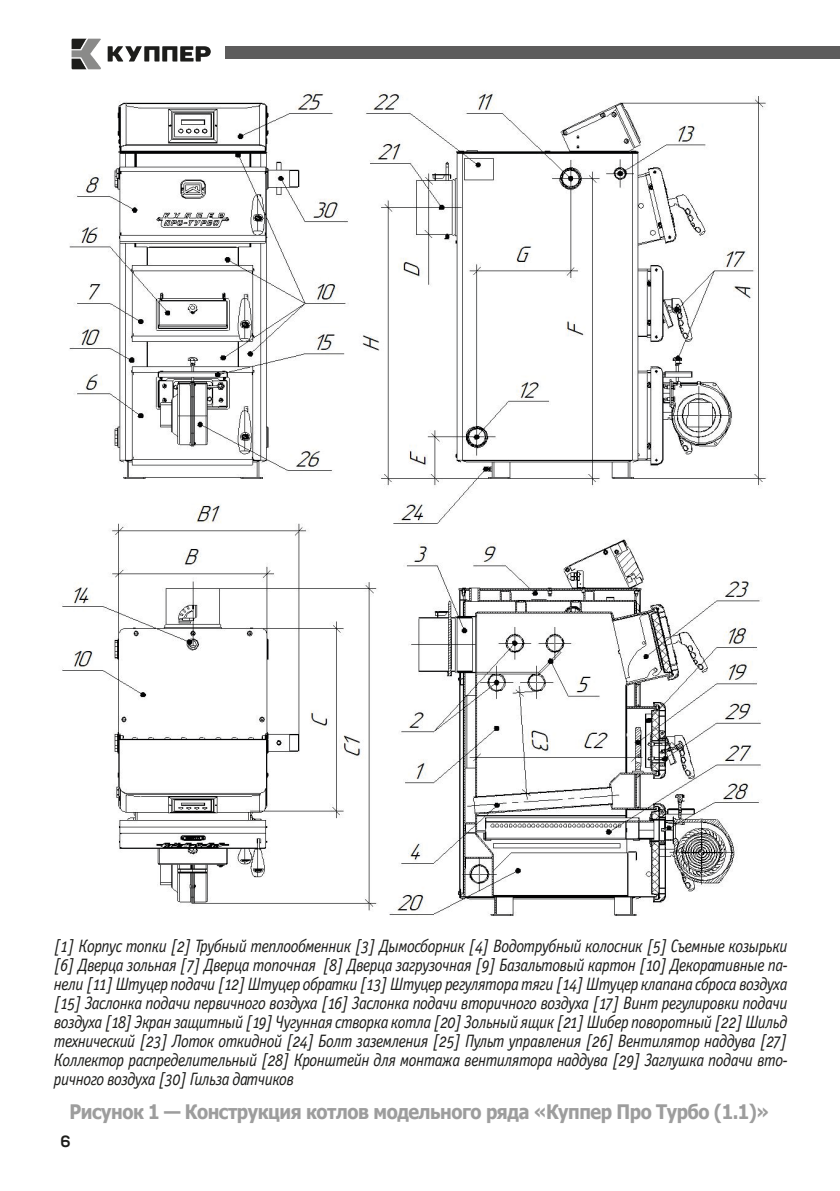
<style>
.page{position:relative;width:840px;height:1191px;background:#fff}
.page>*{position:absolute;margin:0;border:0;box-sizing:border-box;transform-origin:0 0}
.t1{font:700 20px "Tahoma";letter-spacing:-.025em;color:#9d9d9d;scale:.9 1}
.t2{font:italic 18px/19px "Officina Sans Book OSC";letter-spacing:-.03em;color:#1d1d1b;text-align:justify;scale:.9 1}
.t3{font:700 16px "Panton";color:#1d1d1b}
</style>
<div class="page">
<img style="left:71px;top:38px;width:140px;height:32px">
<div style="left:225px;top:47px;width:614px;height:12px;background:#5d5c5c"></div>
<img style="left:62px;top:90px;width:705px;height:826px">
<p class="t2" style="left:54px;top:937px;width:816px">[1] Корпус топки [2] Трубный теплообменник [3] Дымосборник [4] Водотрубный колосник [5] Съемные козырьки [6] Дверца зольная [7] Дверца топочная [8] Дверца загрузочная [9] Базальтовый картон [10] Декоративные па&shy;нели [11] Штуцер подачи [12] Штуцер обратки [13] Штуцер регулятора тяги [14] Штуцер клапана сброса воздуха [15] Заслонка подачи первичного воздуха [16] Заслонка подачи вторичного воздуха [17] Винт регулировки подачи воздуха [18] Экран защитный [19] Чугунная створка котла [20] Зольный ящик [21] Шибер поворотный [22] Шильд технический [23] Лоток откидной [24] Болт заземления [25] Пульт управления [26] Вентилятор наддува [27] Коллектор распределительный [28] Кронштейн для монтажа вентилятора наддува [29] Заглушка подачи вто&shy;ричного воздуха [30] Гильза датчиков</p>
<p class="t1" style="left:69px;top:1097px;width:778px">Рисунок 1 — Конструкция котлов модельного ряда «Куппер Про Турбо (1.1)»</p>
<p class="t3" style="left:61px;top:1131px;width:12px">6</p>
</div>
